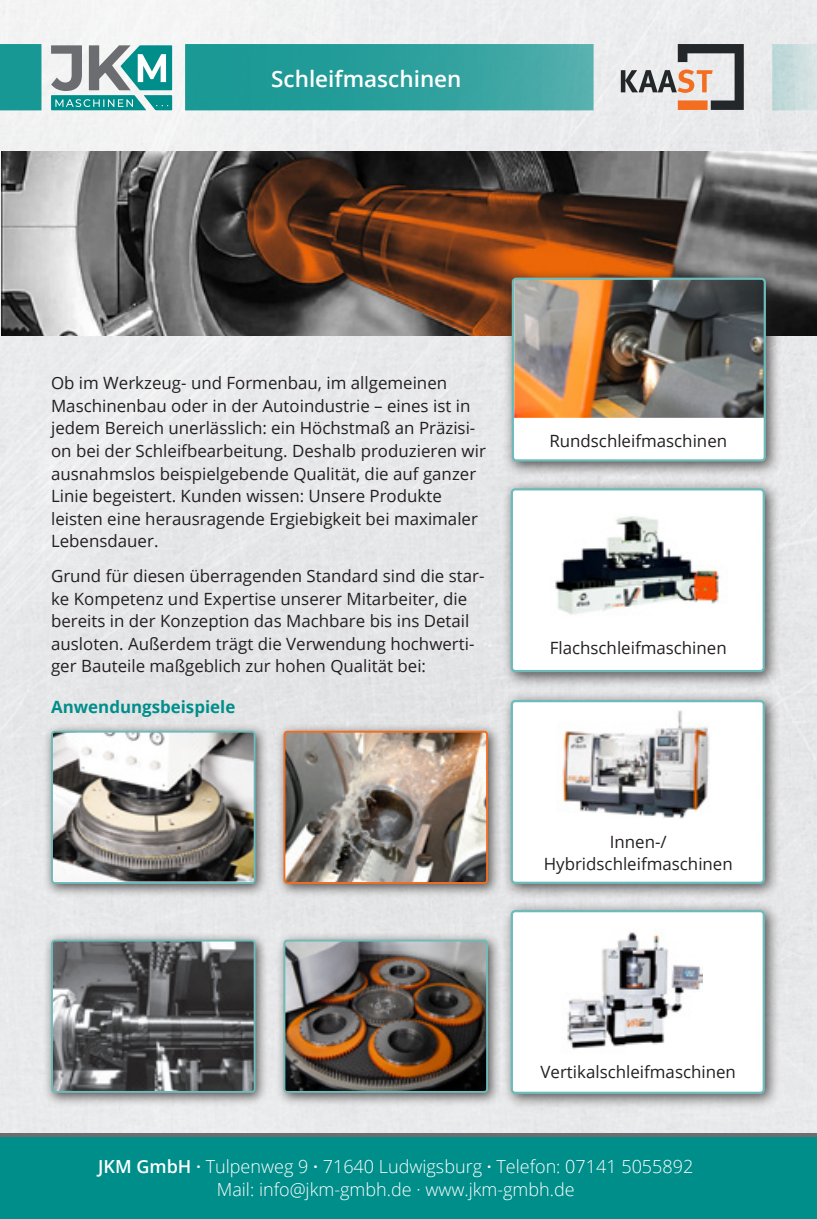
<style>
.page{position:relative;width:817px;height:1219px;background:#fff}
.page>*{position:absolute;margin:0;border:0;box-sizing:border-box;transform-origin:0 0}
.t1{font:600 22.5px "Open Sans";color:#fff}
.t2{font:300 18px/22.5px "Open Sans";color:#fff;text-align:center}
.t3{font:16.88px/22.5px "Open Sans";color:#231f20}
.t4{font:700 16.88px "Open Sans";color:#008e8a}
.s1{font-weight:600}
</style>
<div class="page">
<img style="left:0;top:0;width:816px;height:1133px">
<svg style="left:0;top:44px;width:816px;height:66px;background:#53afac"></svg>
<div style="left:0;top:1133px;width:816px;height:8px;background:#6c6d70"></div>
<div style="left:0;top:1136px;width:816px;height:82px;background:#008e8a"></div>
<svg style="left:51px;top:45px;width:121px;height:65px"></svg>
<svg style="left:620px;top:44px;width:123px;height:66px;background:#bab1ac"></svg>
<img style="left:1px;top:151px;width:815px;height:184px">
<div style="left:501px;top:479px;width:279px;height:208px;background:#231f20;opacity:.75"></div>
<div style="left:511px;top:489px;width:252px;height:182px;background:#fff;border-radius:3px"></div>
<img style="left:555px;top:516px;width:168px;height:99px">
<div style="left:510px;top:488px;width:254px;height:184px;border:2px solid #6dbbbb;border-radius:3px"></div>
<div style="left:43px;top:722px;width:226px;height:175px;background:#231f20;opacity:.75"></div>
<img style="left:54px;top:733px;width:198px;height:147px">
<div style="left:51px;top:730px;width:204px;height:153px;border:2px solid #6dbbbb;border-radius:3px"></div>
<div style="left:43px;top:931px;width:226px;height:175px;background:#231f20;opacity:.75"></div>
<img style="left:54px;top:942px;width:198px;height:147px">
<div style="left:51px;top:939px;width:204px;height:153px;border:2px solid #6dbbbb;border-radius:3px"></div>
<div style="left:275px;top:722px;width:226px;height:175px;background:#231f20;opacity:.75"></div>
<img style="left:286px;top:733px;width:199px;height:147px">
<div style="left:283px;top:730px;width:205px;height:153px;border:2px solid #f36e21;border-radius:3px"></div>
<div style="left:275px;top:931px;width:226px;height:175px;background:#231f20;opacity:.75"></div>
<img style="left:286px;top:942px;width:199px;height:147px">
<div style="left:283px;top:939px;width:205px;height:153px;border:2px solid #6dbbbb;border-radius:3px"></div>
<div style="left:502px;top:268px;width:279px;height:208px;background:#231f20;opacity:.75"></div>
<div style="left:513px;top:279px;width:251px;height:181px;background:#fff;border-radius:3px"></div>
<img style="left:514px;top:280px;width:248px;height:138px">
<div style="left:511px;top:277px;width:254px;height:184px;border:2px solid #6dbbbb;border-radius:3px"></div>
<div style="left:501px;top:690px;width:279px;height:209px;background:#231f20;opacity:.75"></div>
<div style="left:511px;top:701px;width:252px;height:181px;background:#fff;border-radius:3px"></div>
<img style="left:558px;top:710px;width:152px;height:108px">
<div style="left:510px;top:700px;width:254px;height:183px;border:2px solid #6dbbbb;border-radius:3px"></div>
<div style="left:501px;top:900px;width:279px;height:208px;background:#231f20;opacity:.75"></div>
<div style="left:511px;top:911px;width:252px;height:181px;background:#fff;border-radius:3px"></div>
<img style="left:567px;top:932px;width:135px;height:118px">
<div style="left:510px;top:909px;width:254px;height:184px;border:2px solid #6dbbbb;border-radius:3px"></div>
<p class="t1" style="left:271px;top:64px;width:192px">Schleifmaschinen</p>
<p class="t3" style="left:51px;top:371px;width:436px">Ob im Werkzeug- und Formenbau, im allgemeinen Maschinenbau oder in der Autoindustrie – eines ist in jedem Bereich unerlässlich: ein Höchstmaß an Präzisi&shy;on bei der Schleifbearbeitung. Deshalb produzieren wir ausnahmslos beispielgebende Qualität, die auf ganzer Linie begeistert. Kunden wissen: Unsere Produkte leisten eine herausragende Ergiebigkeit bei maximaler Lebensdauer.</p>
<p class="t3" style="left:51px;top:564px;width:435px">Grund für diesen überragenden Standard sind die star&shy;ke Kompetenz und Expertise unserer Mitarbeiter, die bereits in der Konzeption das Machbare bis ins Detail ausloten. Außerdem trägt die Verwendung hochwerti&shy;ger Bauteile maßgeblich zur hohen Qualität bei:</p>
<p class="t4" style="left:51px;top:695px;width:186px">Anwendungsbeispiele</p>
<p class="t3" style="left:549px;top:429px;width:179px">Rundschleifmaschinen</p>
<p class="t3" style="left:549px;top:636px;width:178px">Flachschleifmaschinen</p>
<p class="t3" style="left:543px;top:830px;width:190px;text-align:center">Innen-/<br>Hybridschleifmaschinen</p>
<p class="t3" style="left:540px;top:1059px;width:197px">Vertikalschleifmaschinen</p>
<p class="t2" style="left:98px;top:1154px;width:596px"><span class="s1">JKM GmbH ·</span> Tulpenweg 9 <span class="s1">·</span> 71640 Ludwigsburg <span class="s1">·</span> Telefon: 07141 5055892<br>Mail: info@jkm-gmbh.de · www.jkm-gmbh.de</p>
</div>
